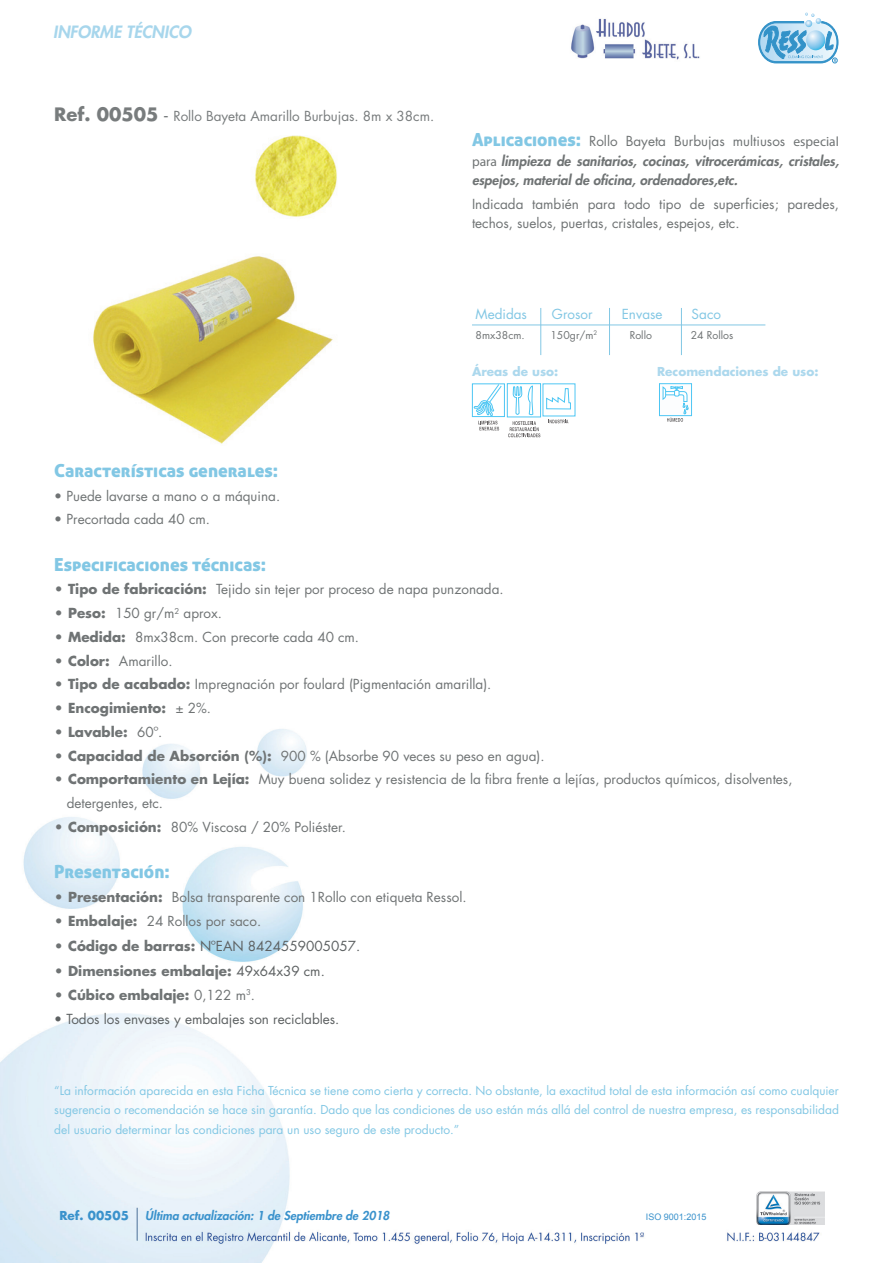
<style>
.page{position:relative;width:893px;height:1263px;background:#fff}
.page>*{position:absolute;margin:0;border:0;box-sizing:border-box;transform-origin:0 0}
.t1{font:18px "Aller Display";color:#82c7e4}
.t2{font:italic 800 16.5px "Futura Std";color:#a7d6ec}
.t3{font:13.5px/23.7px "Futura Std";color:#6f7374}
.t4{font:italic 800 13.5px/19.5px "Futura Std";color:#6f7374;text-align:justify}
.t5{font:700 13.5px "Futura Std";color:#6f7374}
.t6{font:13.5px "Futura Std";color:#5d6162}
.t7{font:13.5px "Futura Std";color:#787c7d}
.t8{font:13.5px "Futura Std";color:#82c7e4}
.t9{font:12px/19.5px "Futura Std";color:#82c7e4;text-align:justify}
.t10{font:italic 800 12px "Futura Std";color:#3a92cc}
.t11{font:700 12px "Futura Std";color:#acd8ed}
.t12{font:700 12px "Futura Std";color:#3a92cc}
.t13{font:10.5px "Futura Std";color:#6f7374}
.t14{font:9px "Arial";color:#3a92cc}
.s1{font-weight:700;font-size:18px}
.s2{font-size:18px}
.s3{font-family:"Aller Display";font-weight:400;font-style:normal;font-size:18px;color:#82c7e4}
.s4{font-weight:400;font-style:normal}
.s5{font-family:"Myriad Pro";font-weight:400;font-style:normal}
.s6{font-weight:700}
.s7{font-weight:400}
.s8{font-weight:700;color:#6f7374}
.s9{font-weight:400;color:#5d6162}
</style>
<div class="page">
<img style="left:0;top:729px;width:825px;height:534px">
<img style="left:757px;top:1191px;width:68px;height:33px">
<hr style="left:137px;top:1208px;width:1px;height:32px;background:#4b6f97">
<svg style="left:758px;top:12px;width:81px;height:52px"></svg>
<img style="left:571px;top:18px;width:129px;height:42px">
<hr style="left:540px;top:308px;width:1px;height:47px;background:#82c7e4">
<hr style="left:472px;top:325px;width:293px;height:1px;background:#82c7e4">
<hr style="left:609px;top:308px;width:1px;height:47px;background:#82c7e4">
<hr style="left:681px;top:308px;width:1px;height:47px;background:#82c7e4">
<img style="left:93px;top:135px;width:244px;height:309px">
<svg style="left:659px;top:383px;width:33px;height:33px"></svg>
<svg style="left:662px;top:386px;width:27px;height:36px"></svg>
<div style="left:472px;top:383px;width:33px;height:34px;background:#f3fafd"></div>
<svg style="left:473px;top:383px;width:29px;height:47px"></svg>
<div style="left:507px;top:383px;width:34px;height:34px;background:#6ed0f5"></div>
<svg style="left:508px;top:383px;width:68px;height:54px"></svg>
<p class="t2" style="left:53px;top:22px;width:140px">INFORME TÉCNICO</p>
<p class="t7" style="left:54px;top:108px;width:381px"><span class="s1">Ref. 00505</span> <span class="s2">-</span> Rollo Bayeta Amarillo Burbujas. 8m x 38cm.</p>
<p class="t4" style="left:472px;top:132px;width:368px"><span class="s3">Aplicaciones:</span> <span class="s4">Rollo Bayeta Burbujas multiusos</span> <span class="s5">especial para</span> limpieza de sanitarios, cocinas, vitrocerámicas, cristales, espejos, material de oficina, ordenadores,etc.</p>
<p class="t3" style="left:472px;top:194px;width:368px;line-height:19.5px">Indicada también para todo tipo de superficies; paredes, techos, suelos, puertas, cristales, espejos, etc.</p>
<p class="t8" style="left:476px;top:305px;width:53px">Medidas</p>
<p class="t8" style="left:552px;top:305px;width:42px">Grosor</p>
<p class="t8" style="left:622px;top:305px;width:42px">Envase</p>
<p class="t8" style="left:692px;top:305px;width:31px">Saco</p>
<p class="t13" style="left:476px;top:328px;width:50px">8mx38cm.</p>
<p class="t13" style="left:550px;top:328px;width:48px">150gr/m<sup>2</sup></p>
<p class="t13" style="left:630px;top:328px;width:24px">Rollo</p>
<p class="t13" style="left:691px;top:328px;width:44px">24 Rollos</p>
<p class="t11" style="left:472px;top:364px;width:88px">Áreas de uso:</p>
<p class="t11" style="left:657px;top:364px;width:163px">Recomendaciones de uso:</p>
<h1 class="t1" style="left:54px;top:459px;width:225px">Características generales:</h1>
<p class="t3" style="left:54px;top:484px;width:227px">• Puede lavarse a mano o a máquina.</p>
<p class="t3" style="left:54px;top:508px;width:157px">• Precortada cada 40 cm.</p>
<h1 class="t1" style="left:54px;top:553px;width:213px">Especificaciones técnicas:</h1>
<p class="t3" style="left:54px;top:578px;width:451px"><span class="s6">• Tipo de fabricación:</span> Tejido sin tejer por proceso de napa punzonada.</p>
<p class="t3" style="left:54px;top:601px;width:169px"><span class="s6">• Peso:</span> 150 gr/m<sup>2</sup> aprox.</p>
<p class="t3" style="left:54px;top:625px;width:306px"><span class="s6">• Medida:</span> 8mx38cm. Con precorte cada 40 cm.</p>
<p class="t3" style="left:54px;top:649px;width:120px"><span class="s6">• Color:</span> Amarillo.</p>
<p class="t3" style="left:54px;top:673px;width:439px"><span class="s6">• Tipo de acabado:</span> Impregnación por foulard (Pigmentación amarilla).</p>
<p class="t5" style="left:54px;top:699px;width:158px">• Encogimiento: <span class="s7">± 2%.</span></p>
<p class="t5" style="left:54px;top:723px;width:110px">• Lavable: <span class="s7">60º.</span></p>
<p class="t3" style="left:54px;top:744px;width:492px"><span class="s6">• Capacidad de Absorción (%):</span> 900 % (Absorbe 90 veces su peso en agua).</p>
<p class="t3" style="left:67px;top:768px;width:727px;text-indent:-12px"><span class="s6">• Comportamiento en Lejía:</span> Muy buena solidez y resistencia de la fibra frente a lejías, productos químicos, disolventes, detergentes, etc.</p>
<p class="t3" style="left:54px;top:815px;width:293px"><span class="s6">• Composición:</span> 80% Viscosa / 20% Poliéster.</p>
<h1 class="t1" style="left:54px;top:860px;width:117px">Presentación:</h1>
<p class="t3" style="left:54px;top:885px;width:414px"><span class="s6">• Presentación:</span> Bolsa transparente con 1Rollo con etiqueta Ressol.</p>
<p class="t3" style="left:54px;top:909px;width:208px"><span class="s6">• Embalaje:</span> 24 Rollos por saco.</p>
<p class="t6" style="left:54px;top:937px;width:307px"><span class="s8">• Código de barras:</span> NºEAN 8424559005057.</p>
<p class="t5" style="left:54px;top:962px;width:272px">• Dimensiones embalaje: <span class="s9">49x64x39 cm.</span></p>
<p class="t5" style="left:54px;top:986px;width:202px">• Cúbico embalaje: <span class="s7">0,122 m</span><sup>3</sup><span class="s7">.</span></p>
<p class="t6" style="left:54px;top:1010px;width:287px">• Todos los envases y embalajes son reciclables.</p>
<p class="t9" style="left:54px;top:1081px;width:786px">“La información aparecida en esta Ficha Técnica se tiene como cierta y correcta. No obstante, la exactitud total de esta información así como cualquier sugerencia o recomendación se hace sin garantía. Dado que las condiciones de uso están más allá del control de nuestra empresa, es responsabilidad del usuario determinar las condiciones para un uso seguro de este producto.”</p>
<p class="t12" style="left:59px;top:1207px;width:71px">Ref. 00505</p>
<p class="t10" style="left:145px;top:1208px;width:246px">Última actualización: 1 de Septiembre de 2018</p>
<p class="t14" style="left:646px;top:1211px;width:62px">ISO 9001:2015</p>
</div>
